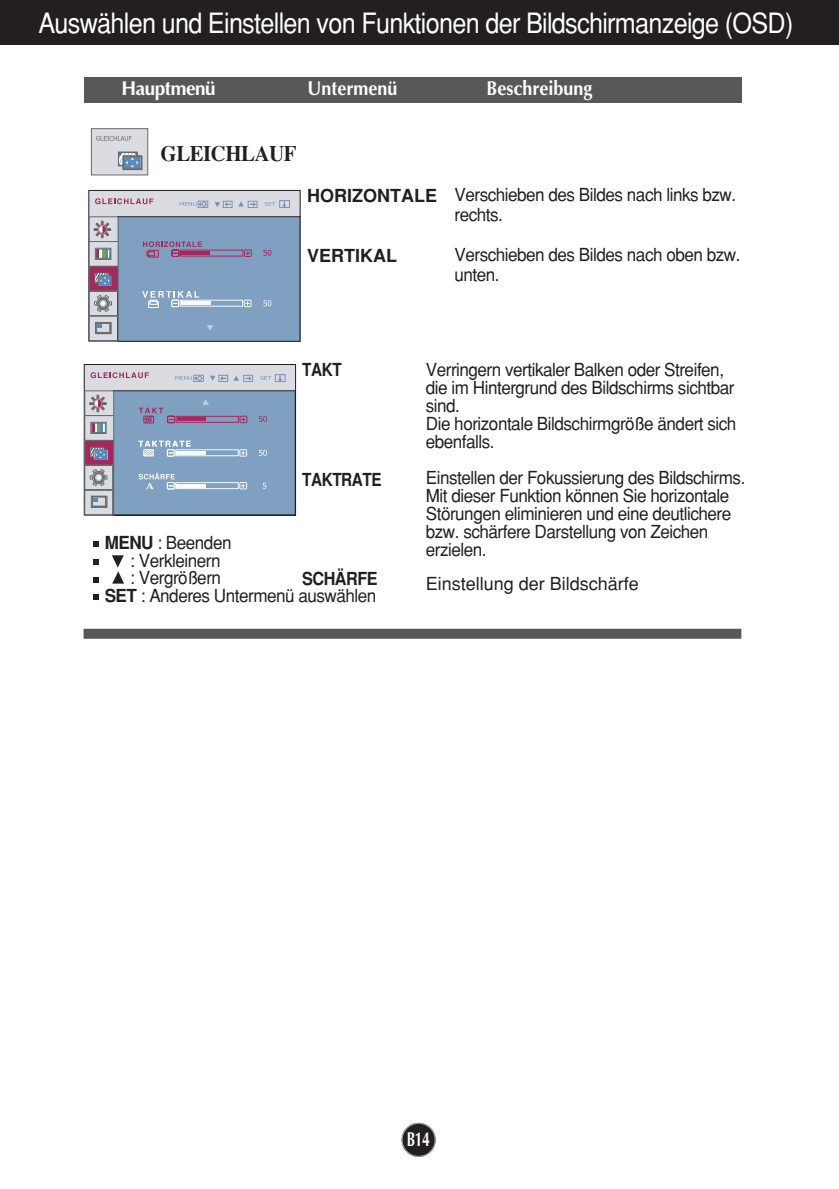
<style>
.page{position:relative;width:839px;height:1189px;background:#fff}
.page>*{position:absolute;margin:0;border:0;box-sizing:border-box;transform-origin:0 0}
.t1{font:28px "Helvetica";letter-spacing:-.03em;color:#fff;scale:.9 1}
.t2{font:700 22px "Times";letter-spacing:-.025em;color:#231f20;scale:.95 1}
.t3{font:700 20px "Optima";color:#fff;scale:.9 1}
.t4{font:700 20px "Optima";letter-spacing:-.025em;color:#fff;scale:.95 1}
.t5{font:700 20px "Optima";color:#fff;scale:.7 1}
.t6{font:18px/18px "Helvetica";letter-spacing:-.03em;color:#231f20;scale:.95 1}
.t7{font:18px "Helvetica";color:#231f20}
.t8{font:700 18px "Helvetica";color:#231f20}
.t9{font:700 18px "Helvetica";letter-spacing:-.025em;color:#231f20;scale:.85 1}
.t10{font:700 18px "Helvetica";letter-spacing:-.03em;color:#231f20;scale:.9 1}
.t11{font:700 18px "Helvetica";color:#231f20;scale:.85 1}
.s1{font-weight:700}
</style>
<div class="page">
<div style="left:402px;top:1124px;width:32px;height:32px;background:#231f20;border-radius:50%"></div>
<div style="left:401px;top:1123px;width:34px;height:34px;border:1px solid #939598;border-radius:50%"></div>
<div style="left:0;top:0;width:839px;height:45px;background:#231f20"></div>
<div style="left:84px;top:629px;width:657px;height:10px;background:#57585a"></div>
<div style="left:84px;top:77px;width:657px;height:26px;background:#57585a"></div>
<svg style="left:83px;top:364px;width:213px;height:152px"></svg>
<svg style="left:93px;top:594px;width:6px;height:6px"></svg>
<svg style="left:93px;top:577px;width:6px;height:5px"></svg>
<svg style="left:93px;top:559px;width:6px;height:6px"></svg>
<svg style="left:93px;top:541px;width:6px;height:6px"></svg>
<svg style="left:112px;top:555px;width:12px;height:28px"></svg>
<div style="left:89px;top:191px;width:211px;height:150px;background:#dadce2"></div>
<div style="left:88px;top:190px;width:212px;height:151px;border:1px solid #231f20"></div>
<div style="left:118px;top:217px;width:182px;height:124px;background:#7fa0c1"></div>
<div style="left:117px;top:216px;width:183px;height:126px;border:1px solid #231f20"></div>
<div style="left:89px;top:216px;width:29px;height:26px;border:1px solid #656c70"></div>
<div style="left:89px;top:241px;width:29px;height:26px;border:1px solid #656c70"></div>
<div style="left:95px;top:248px;width:16px;height:12px;border:1px solid #656c70"></div>
<div style="left:95px;top:248px;width:16px;height:11px;background:#568cbd"></div>
<div style="left:95px;top:248px;width:16px;height:11px;border:1px solid #656c70"></div>
<svg style="left:98px;top:251px;width:7px;height:6px"></svg>
<div style="left:96px;top:249px;width:14px;height:10px;border:1px solid #656c70"></div>
<svg style="left:94px;top:221px;width:17px;height:17px"></svg>
<svg style="left:265px;top:202px;width:11px;height:4px"></svg>
<div style="left:248px;top:201px;width:9px;height:7px;border:1px solid #7495b9"></div>
<svg style="left:250px;top:202px;width:6px;height:5px"></svg>
<svg style="left:282px;top:202px;width:5px;height:4px"></svg>
<div style="left:279px;top:200px;width:11px;height:8px;border:1px solid #7495b9"></div>
<div style="left:223px;top:201px;width:9px;height:7px;border:1px solid #7495b9"></div>
<div style="left:198px;top:201px;width:10px;height:7px;border:1px solid #7495b9"></div>
<svg style="left:180px;top:201px;width:27px;height:7px"></svg>
<svg style="left:263px;top:250px;width:8px;height:6px"></svg>
<svg style="left:263px;top:300px;width:8px;height:6px"></svg>
<svg style="left:207px;top:325px;width:6px;height:6px"></svg>
<svg style="left:214px;top:202px;width:17px;height:5px"></svg>
<svg style="left:238px;top:202px;width:6px;height:4px"></svg>
<svg style="left:142px;top:291px;width:109px;height:17px"></svg>
<svg style="left:143px;top:241px;width:109px;height:17px"></svg>
<svg style="left:95px;top:198px;width:58px;height:6px"></svg>
<svg style="left:89px;top:266px;width:30px;height:76px"></svg>
<div style="left:91px;top:129px;width:57px;height:46px;background:#dadce2"></div>
<div style="left:91px;top:128px;width:57px;height:47px;border:1px solid #656c70"></div>
<svg style="left:96px;top:136px;width:36px;height:5px"></svg>
<div style="left:118px;top:152px;width:20px;height:14px;border:2px solid #656c70"></div>
<div style="left:122px;top:155px;width:20px;height:15px;border:2px solid #656c70"></div>
<div style="left:124px;top:157px;width:16px;height:11px;background:#568cbd"></div>
<svg style="left:120px;top:153px;width:18px;height:15px"></svg>
<h1 class="t1" style="left:38px;top:13px;width:840px">Auswählen und Einstellen von Funktionen der Bildschirmanzeige (OSD)</h1>
<p class="t4" style="left:122px;top:80px;width:100px">Hauptmenü</p>
<p class="t3" style="left:307px;top:80px;width:102px">Untermenü</p>
<p class="t3" style="left:486px;top:80px;width:119px">Beschreibung</p>
<p class="t2" style="left:161px;top:146px;width:144px">GLEICHLAUF</p>
<p class="t8" style="left:307px;top:189px;width:131px">HORIZONTALE</p>
<p class="t8" style="left:307px;top:249px;width:91px">VERTIKAL</p>
<p class="t6" style="left:454px;top:186px;width:298px;line-height:20px">Verschieben des Bildes nach links bzw. rechts.</p>
<p class="t6" style="left:454px;top:246px;width:302px;line-height:20px">Verschieben des Bildes nach oben bzw. unten.</p>
<p class="t11" style="left:302px;top:363px;width:48px">TAKT</p>
<p class="t9" style="left:302px;top:473px;width:95px">TAKTRATE</p>
<p class="t6" style="left:105px;top:535px;width:135px"><span class="s1">MENU</span> : Beenden</p>
<p class="t6" style="left:130px;top:553px;width:96px">: Verkleinern</p>
<p class="t6" style="left:130px;top:570px;width:97px">: Vergrößern</p>
<p class="t6" style="left:105px;top:588px;width:287px"><span class="s1">SET</span> : Anderes Untermenü auswählen</p>
<p class="t10" style="left:302px;top:572px;width:85px">SCHÄRFE</p>
<p class="t6" style="left:426px;top:362px;width:328px">Verringern vertikaler Balken oder Streifen, die im Hintergrund des Bildschirms sichtbar sind.<br>Die horizontale Bildschirmgröße ändert sich ebenfalls.</p>
<p class="t6" style="left:426px;top:470px;width:338px">Einstellen der Fokussierung des Bildschirms.<br>Mit dieser Funktion können Sie horizontale Störungen eliminieren und eine deutlichere bzw. schärfere Darstellung von Zeichen erzielen.</p>
<p class="t7" style="left:426px;top:577px;width:215px">Einstellung der Bildschärfe</p>
<p class="t5" style="left:407px;top:1131px;width:35px">B14</p>
</div>
